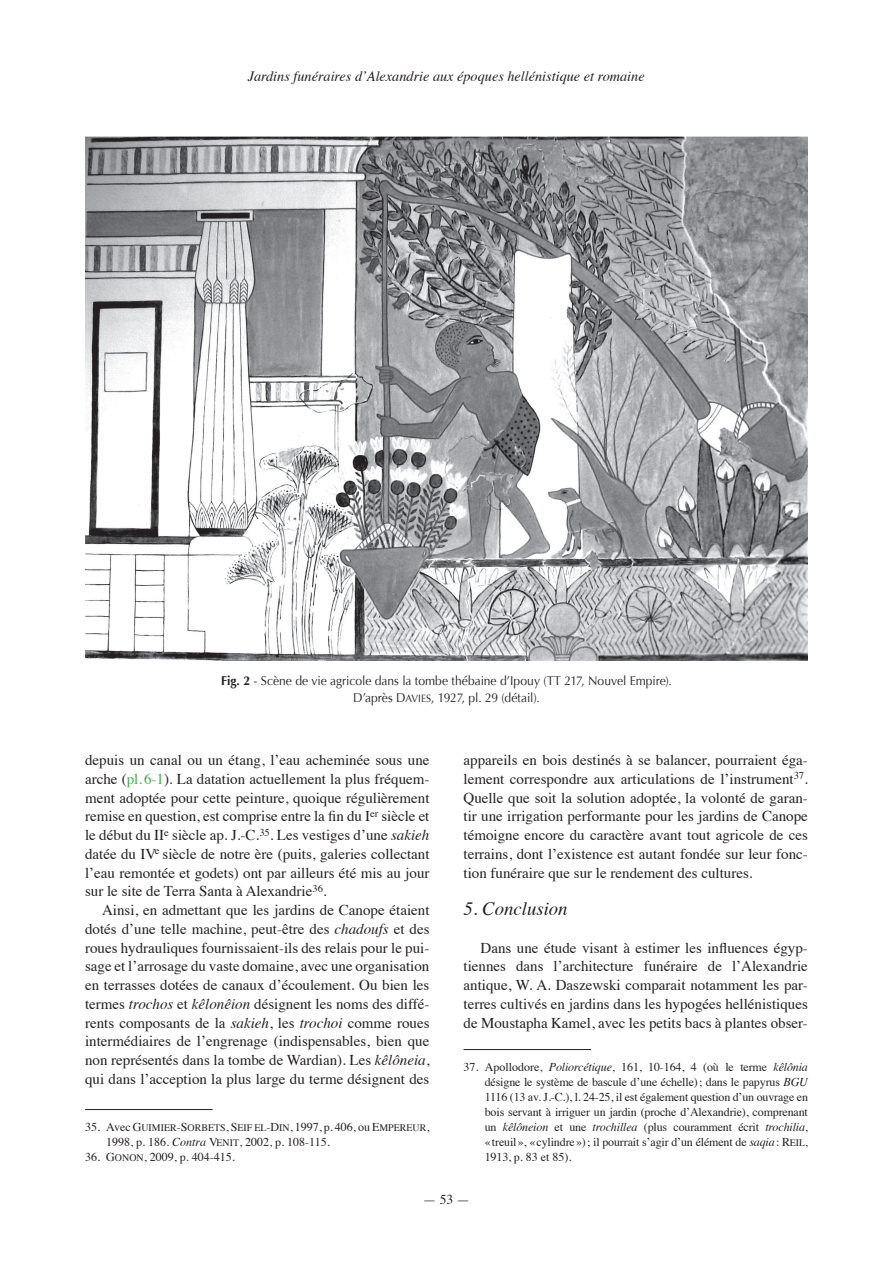
<style>
.page{position:relative;width:893px;height:1263px;background:#fff}
.page>*{position:absolute;margin:0;border:0;box-sizing:border-box;transform-origin:0 0}
.t1{font:italic 18.75px "Times";color:#231f20}
.t2{font:15px/18.8px "Times";color:#231f20;text-align:justify}
.t3{font:italic 14.25px "Times";color:#231f20}
.t4{font:13.5px "Times";color:#231f20}
.t5{font:12.75px/16.5px "Optima";color:#231f20;text-align:center;scale:.95 1}
.t6{font:12px/15px "Times";letter-spacing:-.01em;color:#231f20;text-align:justify}
.t7{font:9.9px "Times Roman SC830";color:#231f20}
.s1{font-weight:700}
.s2{font-family:"Optima Regular SC830"}
.s3{font-family:"Optima Regular SC830";font-size:10.65px}
.s4{color:#40ae49}
.s5{font-style:italic}
.s6{font-family:"Times";font-size:12px}
.s7{font-size:12px}
.s8{font-family:"Times Roman SC830";font-size:9.9px}
</style>
<div class="page">
<hr style="left:85px;top:1109px;width:128px;height:1px;background:#231f20">
<hr style="left:463px;top:1049px;width:128px;height:1px;background:#231f20">
<img style="left:85px;top:136px;width:723px;height:525px">
<p class="t3" style="left:248px;top:64px;width:398px">Jardins funéraires d’Alexandrie aux époques hellénistique et romaine</p>
<p class="t5" style="left:221px;top:673px;width:476px"><span class="s1">Fig. 2</span> - Scène de vie agricole dans la tombe thébaine d’Ipouy (TT 217, Nouvel Empire).<br>D’après <span class="s2">D</span><span class="s3">AVIES</span>, 1927, pl. 29 (détail).</p>
<p class="t2" style="left:85px;top:749px;width:346px">depuis un canal ou un étang, l’eau acheminée sous une arche (<span class="s4">pl.6-1</span>). La datation actuellement la plus fréquem&shy;ment adoptée pour cette peinture, quoique régulièrement remise en question, est comprise entre la fin du I<sup>er</sup> siècle et le début du II<sup>e</sup> siècle ap. J.-C.<sup>35</sup>. Les vestiges d’une <span class="s5">sakieh </span>datée du IV<sup>e</sup> siècle de notre ère (puits, galeries collectant l’eau remontée et godets) ont par ailleurs été mis au jour sur le site de Terra Santa à Alexandrie<sup>36</sup>.</p>
<p class="t2" style="left:85px;top:899px;width:346px;text-indent:17px">Ainsi, en admettant que les jardins de Canope étaient dotés d’une telle machine, peut-être des <span class="s5">chadoufs</span> et des roues hydrauliques fournissaient-ils des relais pour le pui&shy;sage et l’arrosage du vaste domaine, avec une organisation en terrasses dotées de canaux d’écoulement. Ou bien les termes <span class="s5">trochos</span> et <span class="s5">kêlonêion</span> désignent les noms des diffé&shy;rents composants de la <span class="s5">sakieh</span>, les <span class="s5">trochoi</span> comme roues intermédiaires de l’engrenage (indispensables, bien que non représentés dans la tombe de Wardian). Les <span class="s5">kêlôneia</span>, qui dans l’acception la plus large du terme désignent des</p>
<p class="t7" style="left:85px;top:1118px;width:346px"><span class="s6">35. Avec</span> <span class="s7">G</span>UIMIER<span class="s7">-S</span>ORBETS <span class="s7">, S</span>EIF EL<span class="s7">-D</span>IN<span class="s6">, 1997, p. 406, ou</span> <span class="s7">E</span>MPEREUR<span class="s6">,</span></p>
<p class="t6" style="left:106px;top:1133px;width:225px">1998, p. 186. <span class="s5">Contra</span> V<span class="s8">ENIT</span>, 2002, p. 108-115.</p>
<p class="t6" style="left:85px;top:1148px;width:151px">36. G<span class="s8">ONON</span>, 2009, p. 404-415.</p>
<p class="t2" style="left:463px;top:749px;width:346px">appareils en bois destinés à se balancer, pourraient éga&shy;lement correspondre aux articulations de l’instrument<sup>37</sup>.<br>Quelle que soit la solution adoptée, la volonté de garan&shy;tir une irrigation performante pour les jardins de Canope témoigne encore du caractère avant tout agricole de ces terrains, dont l’existence est autant fondée sur leur fonc&shy;tion funéraire que sur le rendement des cultures.</p>
<p class="t1" style="left:463px;top:892px;width:106px">5. Conclusion</p>
<p class="t2" style="left:463px;top:937px;width:346px;text-indent:17px">Dans une étude visant à estimer les influences égyp&shy;tiennes dans l’architecture funéraire de l’Alexandrie antique, W. A. Daszewski comparait notamment les par&shy;terres cultivés en jardins dans les hypogées hellénistiques de Moustapha Kamel, avec les petits bacs à plantes obser-</p>
<p class="t6" style="left:485px;top:1058px;width:325px;text-indent:-21px">37. Apollodore, <span class="s5">Poliorcétique</span>, 161, 10-164, 4 (où le terme <span class="s5">kêlônia </span>désigne le système de bascule d’une échelle); dans le papyrus <span class="s5">BGU </span>1116 (13 av. J.-C.), l. 24-25, il est également question d’un ouvrage en bois servant à irriguer un jardin (proche d’Alexandrie), comprenant un <span class="s5">kêlôneion</span> et une <span class="s5">trochillea</span> (plus couramment écrit <span class="s5">trochilia</span>, «treuil», «cylindre»); il pourrait s’agir d’un élément de <span class="s5">saqia</span>: R<span class="s8">EIL</span>, 1913, p. 83 et 85).</p>
<p class="t4" style="left:423px;top:1187px;width:49px">— 53 —</p>
</div>
